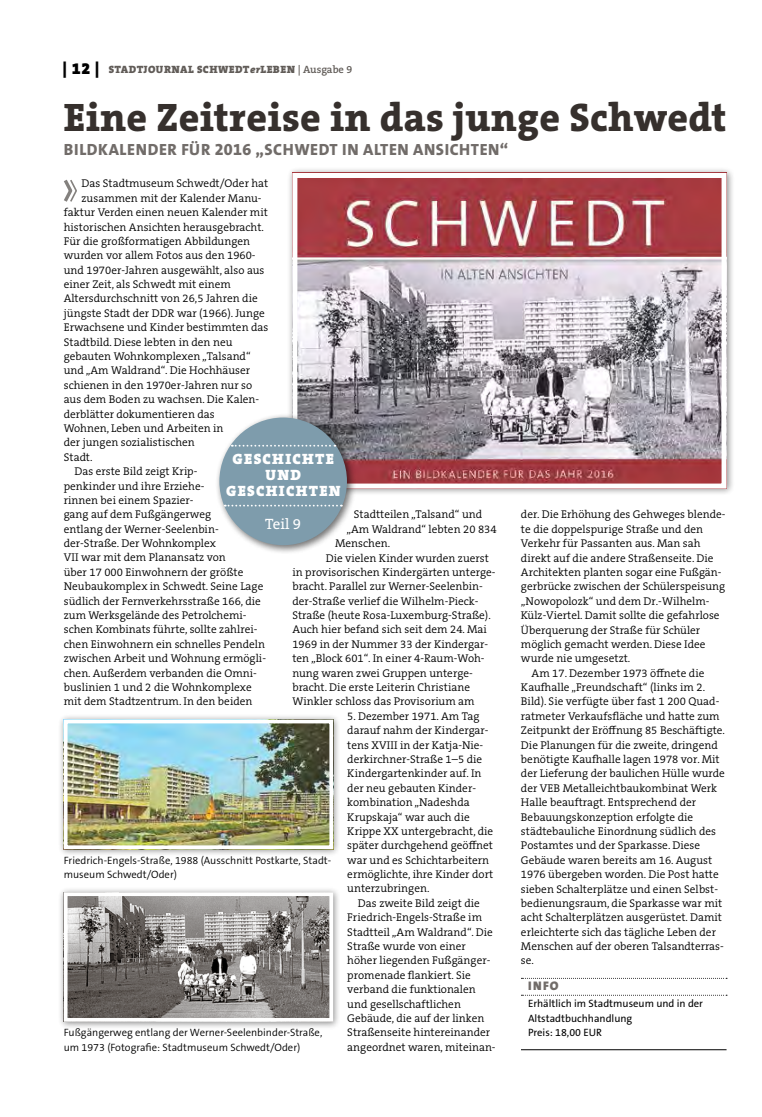
<style>
.page{position:relative;width:762px;height:1117px;background:#fff}
.page>*{position:absolute;margin:0;border:0;box-sizing:border-box;transform-origin:0 0}
.t1{font:800 40px "The Serif B W8";letter-spacing:.01em;color:#36302d}
.t2{font:800 16.25px "The Sans B W8";letter-spacing:.035em;color:#716c69}
.t3{font:900 15px/16.2px "The Serif B W9";letter-spacing:.085em;color:#fff;text-align:center}
.t4{font:15px "The Serif B W5 Plain";color:#fff}
.t5{font:900 12.5px "The Sans B W9";color:#716c69}
.t6{font:300 11.25px/14.4px "The Serif B W4";color:#000}
.t7{font:300 10.62px/14.4px "The Sans B W4";color:#000}
.t8{font:10.62px/14.4px "The Sans B W5 Plain";color:#000}
.t9{font:900 10.62px "The Serif B W9";letter-spacing:.045em;color:#615c58}
.s1{font-size:16.25px;color:#000}
.s2{font-style:italic}
.s3{font-family:"The Serif B W6";font-weight:600}
</style>
<div class="page">
<svg style="left:64px;top:179px;width:13px;height:23px"></svg>
<svg style="left:521px;top:977px;width:206px;height:1px"></svg>
<svg style="left:521px;top:994px;width:206px;height:1px"></svg>
<hr style="left:521px;top:1048px;width:205px;height:1px;background:#000">
<div style="left:58px;top:713px;width:283px;height:143px;background:#000;opacity:.45"></div>
<img style="left:69px;top:724px;width:259px;height:119px">
<div style="left:64px;top:719px;width:269px;height:129px;border:4px solid #fff"></div>
<div style="left:287px;top:167px;width:447px;height:329px;background:#000;opacity:.45"></div>
<img style="left:298px;top:179px;width:422px;height:303px">
<div style="left:292px;top:173px;width:434px;height:315px;border:5px solid #fff"></div>
<div style="left:58px;top:886px;width:283px;height:143px;background:#000;opacity:.45"></div>
<img style="left:69px;top:897px;width:259px;height:119px">
<div style="left:64px;top:892px;width:269px;height:129px;border:4px solid #fff"></div>
<div style="left:215px;top:413px;width:141px;height:141px;background:#000;opacity:.55"></div>
<div style="left:219px;top:417px;width:128px;height:128px;background:#7e9cac;border-radius:50%"></div>
<svg style="left:232px;top:444px;width:103px;height:2px"></svg>
<svg style="left:225px;top:504px;width:117px;height:2px"></svg>
<p class="t9" style="left:63px;top:63px;width:291px"><span class="s1">| 12 |</span> STADTJOURNAL SCHWEDT<span class="s2">er</span>LEBEN <span class="s3">| Ausgabe 9</span></p>
<h1 class="t1" style="left:64px;top:90px;width:664px">Eine Zeitreise in das junge Schwedt</h1>
<h2 class="t2" style="left:64px;top:139px;width:446px">BILDKALENDER FÜR 2016 „SCHWEDT IN ALTEN ANSICHTEN“</h2>
<p class="t6" style="left:82px;top:176px;width:188px">Das Stadtmuseum Schwedt/Oder hat</p>
<p class="t6" style="left:82px;top:191px;width:181px">zusammen mit der Kalender Manu-</p>
<p class="t6" style="left:64px;top:205px;width:205px">faktur Verden einen neuen Kalender mit</p>
<p class="t6" style="left:64px;top:219px;width:202px">historischen Ansichten herausgebracht.</p>
<p class="t6" style="left:64px;top:234px;width:188px">Für die großformatigen Abbildungen</p>
<p class="t6" style="left:64px;top:248px;width:193px">wurden vor allem Fotos aus den 1960-</p>
<p class="t6" style="left:64px;top:263px;width:202px">und 1970er-Jahren ausgewählt, also aus</p>
<p class="t6" style="left:64px;top:277px;width:169px">einer Zeit, als Schwedt mit einem</p>
<p class="t6" style="left:64px;top:291px;width:195px">Altersdurchschnitt von 26,5 Jahren die</p>
<p class="t6" style="left:64px;top:306px;width:202px">jüngste Stadt der DDR war (1966). Junge</p>
<p class="t6" style="left:64px;top:320px;width:206px">Erwachsene und Kinder bestimmten das</p>
<p class="t6" style="left:64px;top:334px;width:170px">Stadtbild. Diese lebten in den neu</p>
<p class="t6" style="left:64px;top:349px;width:188px">gebauten Wohnkomplexen „Talsand“</p>
<p class="t6" style="left:64px;top:363px;width:188px">und „Am Waldrand“. Die Hochhäuser</p>
<p class="t6" style="left:64px;top:378px;width:190px">schienen in den 1970er-Jahren nur so</p>
<p class="t6" style="left:64px;top:392px;width:197px">aus dem Boden zu wachsen. Die Kalen-</p>
<p class="t6" style="left:64px;top:406px;width:152px">derblätter dokumentieren das</p>
<p class="t6" style="left:64px;top:421px;width:161px">Wohnen, Leben und Arbeiten in</p>
<p class="t6" style="left:64px;top:435px;width:133px">der jungen sozialistischen</p>
<p class="t6" style="left:64px;top:449px;width:30px">Stadt.</p>
<p class="t6" style="left:74px;top:464px;width:125px">Das erste Bild zeigt Krip-</p>
<p class="t6" style="left:64px;top:478px;width:142px">penkinder und ihre Erziehe-</p>
<p class="t6" style="left:64px;top:493px;width:131px">rinnen bei einem Spazier-</p>
<p class="t6" style="left:64px;top:507px;width:149px">gang auf dem Fußgängerweg</p>
<p class="t6" style="left:64px;top:521px;width:156px">entlang der Werner-Seelenbin-</p>
<p class="t6" style="left:64px;top:536px;width:154px">der-Straße. Der Wohnkomplex</p>
<p class="t6" style="left:64px;top:550px;width:164px">VII war mit dem Planansatz von</p>
<p class="t6" style="left:64px;top:564px;width:181px">über 17 000 Einwohnern der größte</p>
<p class="t6" style="left:64px;top:579px;width:201px">Neubaukomplex in Schwedt. Seine Lage</p>
<p class="t6" style="left:64px;top:593px;width:199px">südlich der Fernverkehrsstraße 166, die</p>
<p class="t6" style="left:64px;top:608px;width:184px">zum Werksgelände des Petrolchemi-</p>
<p class="t6" style="left:64px;top:622px;width:195px">schen Kombinats führte, sollte zahlrei-</p>
<p class="t6" style="left:64px;top:636px;width:203px">chen Einwohnern ein schnelles Pendeln</p>
<p class="t6" style="left:64px;top:651px;width:204px">zwischen Arbeit und Wohnung ermögli-</p>
<p class="t6" style="left:64px;top:665px;width:194px">chen. Außerdem verbanden die Omni-</p>
<p class="t6" style="left:64px;top:680px;width:189px">buslinien 1 und 2 die Wohnkomplexe</p>
<p class="t6" style="left:64px;top:694px;width:190px">mit dem Stadtzentrum. In den beiden</p>
<h3 class="t3" style="left:226px;top:450px;width:116px">GESCHICHTE<br>UND<br>GESCHICHTEN</h3>
<h3 class="t4" style="left:265px;top:513px;width:37px">Teil 9</h3>
<p class="t6" style="left:354px;top:507px;width:130px">Stadtteilen „Talsand“ und</p>
<p class="t6" style="left:346px;top:521px;width:152px">„Am Waldrand“ lebten 20 834</p>
<p class="t6" style="left:335px;top:536px;width:57px">Menschen.</p>
<p class="t6" style="left:326px;top:550px;width:165px">Die vielen Kinder wurden zuerst</p>
<p class="t6" style="left:292px;top:565px;width:205px">in provisorischen Kindergärten unterge-</p>
<p class="t6" style="left:292px;top:579px;width:192px">bracht. Parallel zur Werner-Seelenbin-</p>
<p class="t6" style="left:292px;top:593px;width:188px">der-Straße verlief die Wilhelm-Pieck-</p>
<p class="t6" style="left:292px;top:608px;width:200px">Straße (heute Rosa-Luxemburg-Straße).</p>
<p class="t6" style="left:292px;top:622px;width:196px">Auch hier befand sich seit dem 24. Mai</p>
<p class="t6" style="left:292px;top:636px;width:197px">1969 in der Nummer 33 der Kindergar-</p>
<p class="t6" style="left:292px;top:651px;width:194px">ten „Block 601“. In einer 4-Raum-Woh-</p>
<p class="t6" style="left:292px;top:665px;width:182px">nung waren zwei Gruppen unterge-</p>
<p class="t6" style="left:292px;top:680px;width:179px">bracht. Die erste Leiterin Christiane</p>
<p class="t6" style="left:292px;top:694px;width:184px">Winkler schloss das Provisorium am</p>
<p class="t6" style="left:347px;top:708px;width:147px">5. Dezember 1971. Am Tag darauf nahm der Kindergar&shy;tens XVIII in der Katja-Nie&shy;derkirchner-Straße 1–5 die<br>Kindergartenkinder auf. In der neu gebauten Kinder&shy;kombination „Nadeshda<br>Krupskaja“ war auch die<br>Krippe XX untergebracht, die später durchgehend geöffnet war und es Schichtarbeitern ermöglichte, ihre Kinder dort unterzubringen.</p>
<p class="t6" style="left:347px;top:895px;width:150px;text-indent:11px">Das zweite Bild zeigt die<br>Friedrich-Engels-Straße im<br>Stadtteil „Am Waldrand“. Die<br>Straße wurde von einer höher liegenden Fußgänger&shy;promenade flankiert. Sie verband die funktionalen und gesellschaftlichen<br>Gebäude, die auf der linken<br>Straßenseite hintereinander angeordnet waren, miteinan-</p>
<p class="t6" style="left:521px;top:507px;width:206px">der. Die Erhöhung des Gehweges blende-</p>
<p class="t6" style="left:521px;top:521px;width:184px">te die doppelspurige Straße und den</p>
<p class="t6" style="left:521px;top:536px;width:181px">Verkehr für Passanten aus. Man sah</p>
<p class="t6" style="left:521px;top:550px;width:194px">direkt auf die andere Straßenseite. Die</p>
<p class="t6" style="left:521px;top:565px;width:202px">Architekten planten sogar eine Fußgän-</p>
<p class="t6" style="left:521px;top:579px;width:206px">gerbrücke zwischen der Schülerspeisung</p>
<p class="t6" style="left:521px;top:593px;width:190px">„Nowopolozk“ und dem Dr.-Wilhelm-</p>
<p class="t6" style="left:521px;top:608px;width:200px">Külz-Viertel. Damit sollte die gefahrlose</p>
<p class="t6" style="left:521px;top:622px;width:181px">Überquerung der Straße für Schüler</p>
<p class="t6" style="left:521px;top:636px;width:186px">möglich gemacht werden. Diese Idee</p>
<p class="t6" style="left:521px;top:651px;width:111px">wurde nie umgesetzt.</p>
<p class="t6" style="left:531px;top:665px;width:174px">Am 17. Dezember 1973 öffnete die</p>
<p class="t6" style="left:521px;top:680px;width:186px">Kaufhalle „Freundschaft“ (links im 2.</p>
<p class="t6" style="left:521px;top:694px;width:200px">Bild). Sie verfügte über fast 1 200 Quad-</p>
<p class="t6" style="left:521px;top:708px;width:200px">ratmeter Verkaufsfläche und hatte zum</p>
<p class="t6" style="left:521px;top:723px;width:206px">Zeitpunkt der Eröffnung 85 Beschäftigte.</p>
<p class="t6" style="left:521px;top:737px;width:198px">Die Planungen für die zweite, dringend</p>
<p class="t6" style="left:521px;top:752px;width:200px">benötigte Kaufhalle lagen 1978 vor. Mit</p>
<p class="t6" style="left:521px;top:766px;width:205px">der Lieferung der baulichen Hülle wurde</p>
<p class="t6" style="left:521px;top:780px;width:198px">der VEB Metalleichtbaukombinat Werk</p>
<p class="t6" style="left:521px;top:795px;width:177px">Halle beauftragt. Entsprechend der</p>
<p class="t6" style="left:521px;top:809px;width:174px">Bebauungskonzeption erfolgte die</p>
<p class="t6" style="left:521px;top:823px;width:197px">städtebauliche Einordnung südlich des</p>
<p class="t6" style="left:521px;top:838px;width:181px">Postamtes und der Sparkasse. Diese</p>
<p class="t6" style="left:521px;top:852px;width:193px">Gebäude waren bereits am 16. August</p>
<p class="t6" style="left:521px;top:867px;width:199px">1976 übergeben worden. Die Post hatte</p>
<p class="t6" style="left:521px;top:881px;width:199px">sieben Schalterplätze und einen Selbst-</p>
<p class="t6" style="left:521px;top:895px;width:203px">bedienungsraum, die Sparkasse war mit</p>
<p class="t6" style="left:521px;top:910px;width:203px">acht Schalterplätzen ausgerüstet. Damit</p>
<p class="t6" style="left:521px;top:924px;width:196px">erleichterte sich das tägliche Leben der</p>
<p class="t6" style="left:521px;top:938px;width:204px">Menschen auf der oberen Talsandterras-</p>
<p class="t6" style="left:521px;top:953px;width:15px">se.</p>
<p class="t7" style="left:64px;top:852px;width:269px">Friedrich-Engels-Straße, 1988 (Ausschnitt Postkarte, Stadt&shy;museum Schwedt/Oder)</p>
<p class="t5" style="left:528px;top:977px;width:32px">INFO</p>
<p class="t8" style="left:528px;top:996px;width:176px">Erhältlich im Stadtmuseum und in der<br>Altstadtbuchhandlung<br>Preis: 18,00 EUR</p>
<p class="t7" style="left:64px;top:1025px;width:260px">Fußgängerweg entlang der Werner-Seelenbinder-Straße, um 1973 (Fotografie: Stadtmuseum Schwedt/Oder)</p>
</div>
